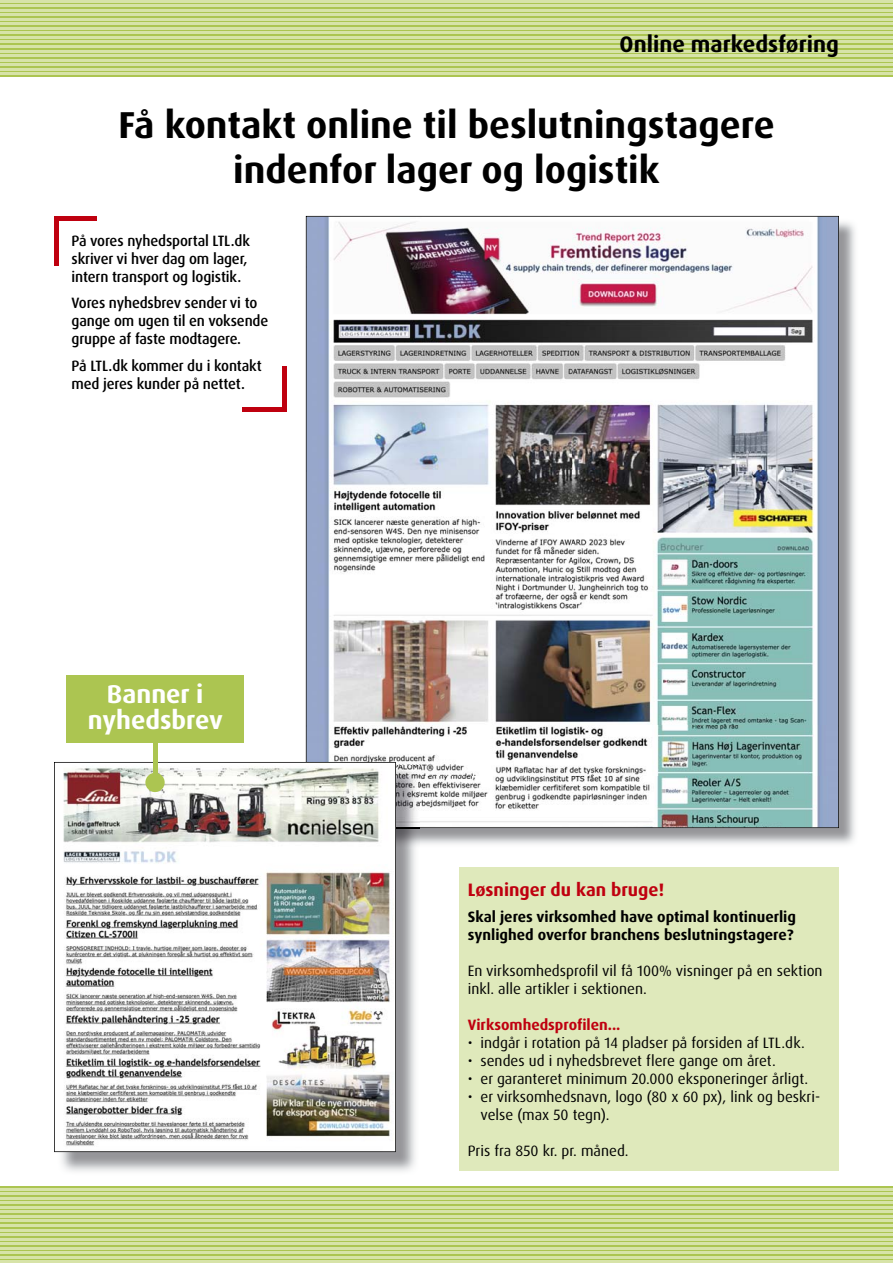
<style>
.page{position:relative;width:893px;height:1263px;background:#fff}
.page>*{position:absolute;margin:0;border:0;box-sizing:border-box;transform-origin:0 0}
.t1{font:700 37.5px/45px "Dax Pro";color:#000;text-align:center}
.t2{font:700 25.65px/25.7px "Dax Pro";color:#fff;text-align:center}
.t3{font:700 22.5px "Dax Pro";color:#000}
.t4{font:700 18px "Dax Pro";color:#bf000f}
.t5{font:15px/18px "Dax Pro";color:#000}
.t6{font:500 15px/18px "Dax Pro";letter-spacing:-.01em;color:#000}
.t7{font:700 15px/18px "Dax Pro";color:#000}
.t8{font:700 15px "Dax Pro";color:#bf000f}
</style>
<div class="page">
<svg style="left:0;top:2px;width:892px;height:75px;fill:#acc551"></svg>
<hr style="left:0;top:5px;width:892px;height:2px;background:#d7e3a8">
<hr style="left:0;top:0;width:892px;height:2px;background:#d7e3a8">
<hr style="left:0;top:9px;width:892px;height:3px;background:#d7e3a8">
<hr style="left:0;top:14px;width:892px;height:2px;background:#d7e3a8">
<hr style="left:0;top:18px;width:892px;height:3px;background:#d7e3a8">
<hr style="left:0;top:23px;width:892px;height:2px;background:#d7e3a8">
<hr style="left:0;top:27px;width:892px;height:3px;background:#d7e3a8">
<hr style="left:0;top:32px;width:892px;height:2px;background:#d7e3a8">
<hr style="left:0;top:36px;width:892px;height:3px;background:#d7e3a8">
<hr style="left:0;top:41px;width:892px;height:2px;background:#d7e3a8">
<hr style="left:0;top:45px;width:892px;height:3px;background:#d7e3a8">
<hr style="left:0;top:50px;width:892px;height:2px;background:#d7e3a8">
<hr style="left:0;top:54px;width:892px;height:3px;background:#d7e3a8">
<hr style="left:0;top:59px;width:892px;height:2px;background:#d7e3a8">
<hr style="left:0;top:63px;width:892px;height:3px;background:#d7e3a8">
<hr style="left:0;top:68px;width:892px;height:2px;background:#d7e3a8">
<hr style="left:0;top:73px;width:892px;height:2px;background:#d7e3a8">
<svg style="left:0;top:1186px;width:892px;height:75px;fill:#acc551"></svg>
<hr style="left:0;top:1188px;width:892px;height:2px;background:#d7e3a8">
<hr style="left:0;top:1193px;width:892px;height:2px;background:#d7e3a8">
<hr style="left:0;top:1197px;width:892px;height:3px;background:#d7e3a8">
<hr style="left:0;top:1202px;width:892px;height:2px;background:#d7e3a8">
<hr style="left:0;top:1206px;width:892px;height:3px;background:#d7e3a8">
<hr style="left:0;top:1211px;width:892px;height:2px;background:#d7e3a8">
<hr style="left:0;top:1215px;width:892px;height:3px;background:#d7e3a8">
<hr style="left:0;top:1220px;width:892px;height:2px;background:#d7e3a8">
<hr style="left:0;top:1224px;width:892px;height:3px;background:#d7e3a8">
<hr style="left:0;top:1229px;width:892px;height:2px;background:#d7e3a8">
<hr style="left:0;top:1233px;width:892px;height:3px;background:#d7e3a8">
<hr style="left:0;top:1238px;width:892px;height:2px;background:#d7e3a8">
<hr style="left:0;top:1242px;width:892px;height:3px;background:#d7e3a8">
<hr style="left:0;top:1247px;width:892px;height:2px;background:#d7e3a8">
<hr style="left:0;top:1251px;width:892px;height:3px;background:#d7e3a8">
<hr style="left:0;top:1256px;width:892px;height:2px;background:#d7e3a8">
<hr style="left:0;top:1261px;width:892px;height:2px;background:#d7e3a8">
<img style="left:419px;top:222px;width:436px;height:623px">
<img style="left:306px;top:216px;width:533px;height:612px">
<img style="left:57px;top:848px;width:359px;height:324px">
<img style="left:396px;top:828px;width:23px;height:20px">
<img style="left:396px;top:765px;width:23px;height:63px">
<img style="left:54px;top:762px;width:342px;height:390px">
<hr style="left:153px;top:722px;width:4px;height:60px;background:#acc551">
<div style="left:145px;top:773px;width:20px;height:19px;background:#acc551;border-radius:50%"></div>
<div style="left:66px;top:675px;width:178px;height:68px;background:#acc551"></div>
<div style="left:325px;top:854px;width:61px;height:10px;background:#fff"></div>
<div style="left:459px;top:867px;width:379px;height:304px;background:#dfe9bb"></div>
<div style="left:54px;top:221px;width:5px;height:45px;background:#bf000f"></div>
<div style="left:54px;top:216px;width:43px;height:5px;background:#bf000f"></div>
<hr style="left:282px;top:366px;width:4px;height:45px;background:#bf000f">
<hr style="left:242px;top:407px;width:43px;height:4px;background:#bf000f">
<h3 class="t3" style="left:619px;top:33px;width:221px">Online markedsføring</h3>
<h1 class="t1" style="left:118px;top:104px;width:657px">Få kontakt online til beslutningstagere indenfor lager og logistik</h1>
<p class="t6" style="left:72px;top:232px;width:180px">På vores nyhedsportal LTL.dk skriver vi hver dag om lager, intern transport og logistik.</p>
<p class="t6" style="left:72px;top:295px;width:198px">Vores nyhedsbrev sender vi to gange om ugen til en voksende gruppe af faste modtagere.</p>
<p class="t6" style="left:72px;top:357px;width:192px">På LTL.dk kommer du i kontakt med jeres kunder på nettet.</p>
<h2 class="t2" style="left:88px;top:683px;width:137px">Banner i nyhedsbrev</h2>
<p class="t4" style="left:468px;top:881px;width:198px">Løsninger du kan bruge!</p>
<p class="t7" style="left:468px;top:909px;width:330px">Skal jeres virksomhed have optimal kontinuerlig synlighed overfor branchens beslutningstagere?</p>
<p class="t5" style="left:468px;top:963px;width:356px">En virksomhedsprofil vil få 100% visninger på en sektion inkl. alle artikler i sektionen.</p>
<p class="t8" style="left:468px;top:1018px;width:154px">Virksomhedsprofilen...</p>
<p class="t5" style="left:468px;top:1035px;width:338px">• indgår i rotation på 14 pladser på forsiden af LTL.dk.</p>
<p class="t5" style="left:468px;top:1053px;width:309px">• sendes ud i nyhedsbrevet flere gange om året.</p>
<p class="t5" style="left:468px;top:1071px;width:342px">• er garanteret minimum 20.000 eksponeringer årligt.</p>
<p class="t5" style="left:480px;top:1089px;width:341px;text-indent:-13px">• er virksomhedsnavn, logo (80 x 60 px), link og beskri&shy;velse (max 50 tegn).</p>
<p class="t5" style="left:468px;top:1143px;width:162px">Pris fra 850 kr. pr. måned.</p>
</div>
